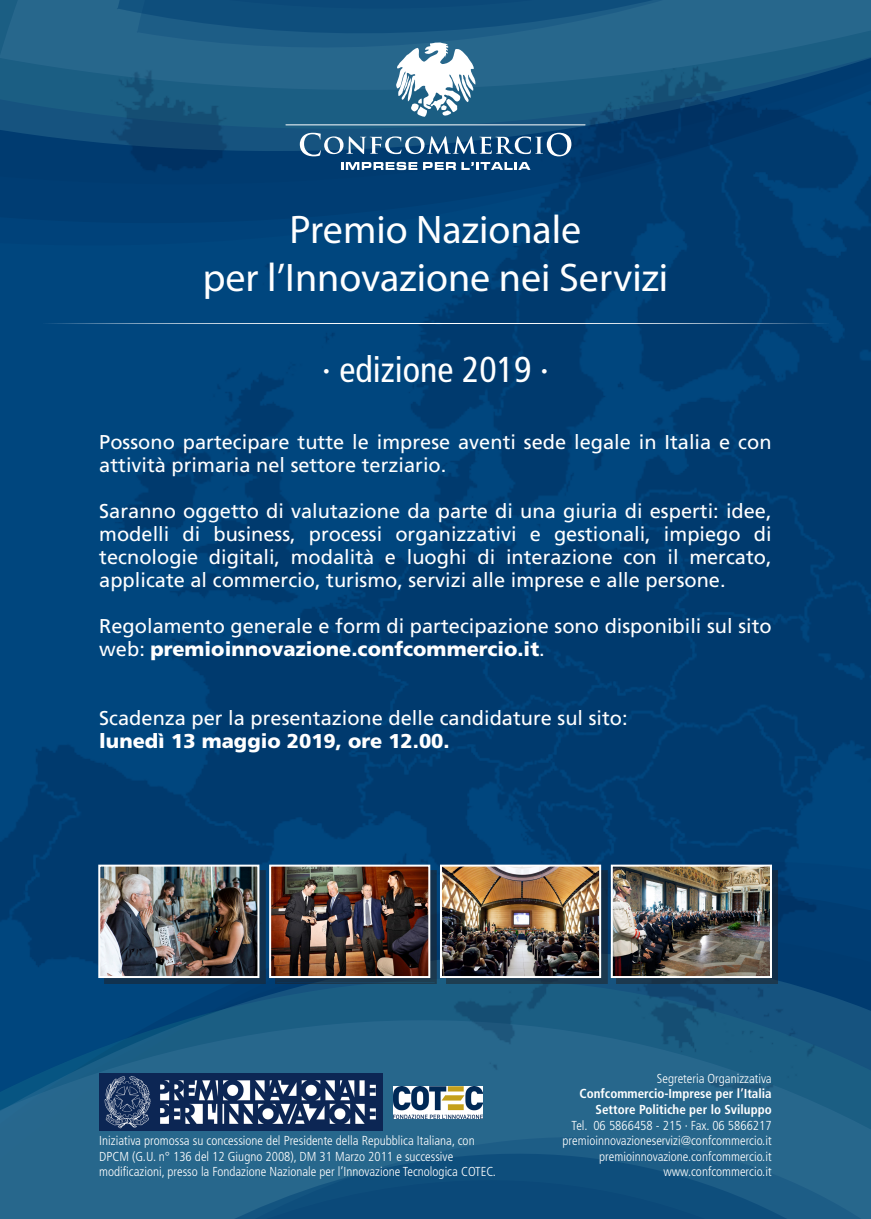
<style>
.page{position:relative;width:871px;height:1219px;background:#fff}
.page>*{position:absolute;margin:0;border:0;box-sizing:border-box;transform-origin:0 0}
.t1{font:40px "Myriad Pro";color:#fff}
.t2{font:condensed 36px "Frutiger LT Std";color:#fff}
.t3{font:20px/23px "Frutiger LT Std";color:#fff}
.t4{font:300 condensed 13px "Frutiger LT Std";color:#fff}
.t5{font:700 condensed 13px "Frutiger LT Std";color:#fff}
.s1{font-weight:900}
</style>
<div class="page">
<img style="left:0;top:0;width:870px;height:1219px">
<svg style="left:94px;top:0;width:776px;height:118px;background:#246188"></svg>
<svg style="left:300px;top:133px;width:271px;height:23px"></svg>
<svg style="left:341px;top:162px;width:76px;height:8px"></svg>
<svg style="left:423px;top:162px;width:107px;height:8px"></svg>
<hr style="left:286px;top:124px;width:299px;height:1px;background:#fff">
<hr style="left:43px;top:323px;width:785px;height:1px;background:#fff">
<img style="left:393px;top:1087px;width:89px;height:31px">
<img style="left:100px;top:1074px;width:282px;height:56px">
<div style="left:104px;top:871px;width:161px;height:113px;background:#231f20;opacity:.5"></div>
<img style="left:101px;top:868px;width:155px;height:107px">
<div style="left:98px;top:865px;width:161px;height:113px;border:2px solid #fff"></div>
<div style="left:275px;top:871px;width:161px;height:113px;background:#231f20;opacity:.5"></div>
<img style="left:272px;top:868px;width:155px;height:107px">
<div style="left:269px;top:865px;width:161px;height:113px;border:2px solid #fff"></div>
<div style="left:446px;top:871px;width:161px;height:113px;background:#231f20;opacity:.5"></div>
<img style="left:443px;top:868px;width:155px;height:107px">
<div style="left:440px;top:865px;width:161px;height:113px;border:2px solid #fff"></div>
<div style="left:616px;top:871px;width:161px;height:113px;background:#231f20;opacity:.5"></div>
<img style="left:613px;top:868px;width:155px;height:107px">
<div style="left:610px;top:865px;width:161px;height:113px;border:2px solid #fff"></div>
<p class="t1" style="left:289px;top:205px;width:293px">Premio Nazionale</p>
<p class="t1" style="left:203px;top:253px;width:467px">per l’Innovazione nei Servizi</p>
<p class="t2" style="left:322px;top:348px;width:228px">· edizione 2019 ·</p>
<p class="t3" style="left:99px;top:431px;width:673px">Possono partecipare tutte le imprese aventi sede legale in Italia e con attività primaria nel settore terziario.</p>
<p class="t3" style="left:99px;top:500px;width:673px;text-align:justify">Saranno oggetto di valutazione da parte di una giuria di esperti: idee, modelli di business, processi organizzativi e gestionali, impiego di tecnologie digitali, modalità e luoghi di interazione con il mercato, applicate al commercio, turismo, servizi alle imprese e alle persone.</p>
<p class="t3" style="left:99px;top:615px;width:673px">Regolamento generale e form di partecipazione sono disponibili sul sito web: <span class="s1">premioinnovazione.confcommercio.it</span>.</p>
<p class="t3" style="left:99px;top:707px;width:529px">Scadenza per la presentazione delle candidature sul sito: <span class="s1">lunedì 13 maggio 2019, ore 12.00.</span></p>
<p class="t4" style="left:99px;top:1133px;width:377px">Iniziativa promossa su concessione del Presidente della Repubblica Italiana, con</p>
<p class="t4" style="left:99px;top:1149px;width:355px">DPCM (G.U. n° 136 del 12 Giugno 2008), DM 31 Marzo 2011 e successive</p>
<p class="t4" style="left:99px;top:1165px;width:398px">modificazioni, presso la Fondazione Nazionale per l’Innovazione Tecnologica COTEC.</p>
<p class="t4" style="left:656px;top:1071px;width:116px">Segreteria Organizzativa</p>
<p class="t5" style="left:579px;top:1086px;width:193px">Confcommercio-Imprese per l’Italia</p>
<p class="t5" style="left:595px;top:1102px;width:177px">Settore Politiche per lo Sviluppo</p>
<p class="t4" style="left:571px;top:1118px;width:202px">Tel. 06 5866458 - 215 · Fax. 06 5866217</p>
<p class="t4" style="left:562px;top:1133px;width:210px">premioinnovazioneservizi@confcommercio.it</p>
<p class="t4" style="left:599px;top:1149px;width:174px">premioinnovazione.confcommercio.it</p>
<p class="t4" style="left:663px;top:1165px;width:110px">www.confcommercio.it</p>
</div>
